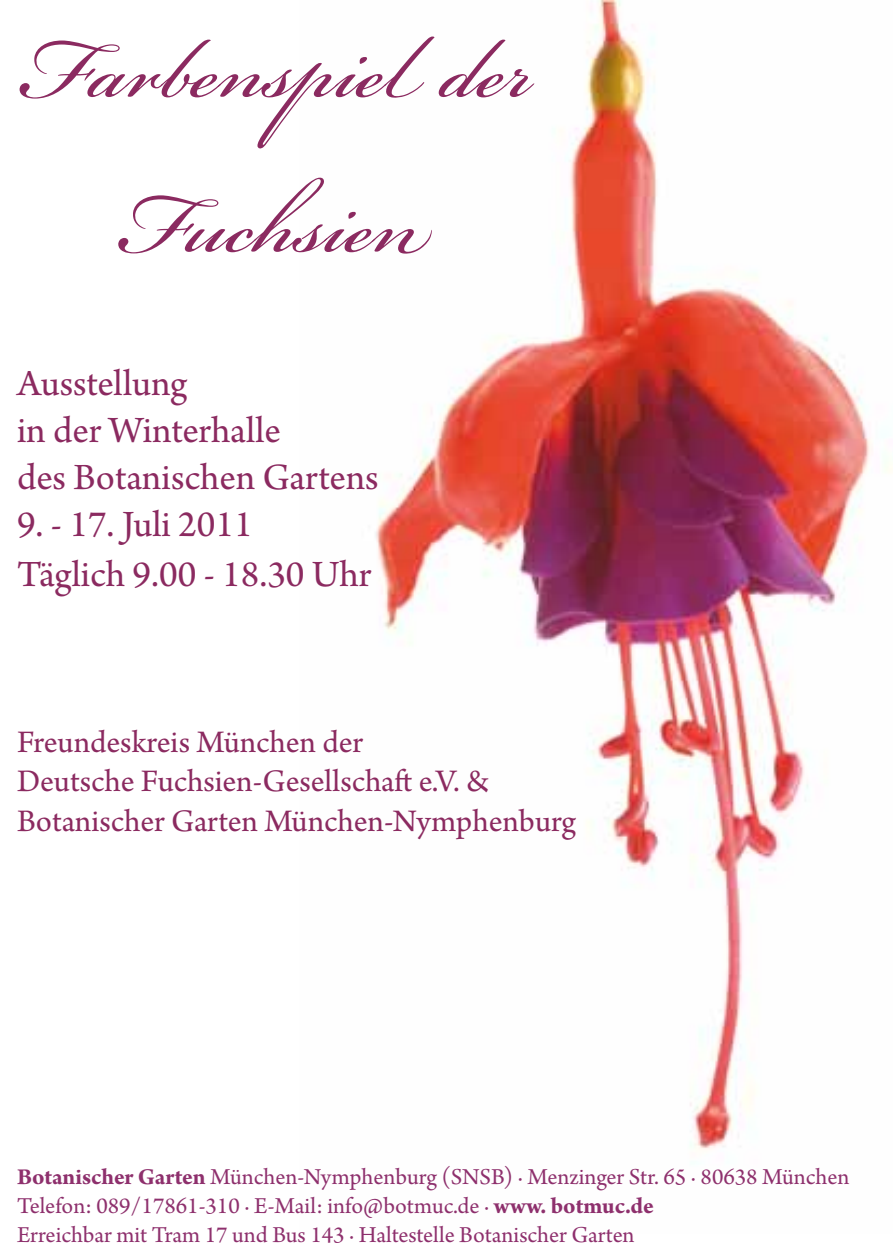
<style>
.page{position:relative;width:893px;height:1259px;background:#fff}
.page>*{position:absolute;margin:0;border:0;box-sizing:border-box;transform-origin:0 0}
.t1{font:129px/154.8px "Bickham Script Pro";color:#8b2a60;text-align:center}
.t2{font:39px/46.8px "Arno Pro";color:#8b2a60}
.t3{font:33px/39.6px "Arno Pro";color:#8b2a60}
.t4{font:24px/28.8px "Arno Pro";color:#8e306d}
.s1{font-weight:700}
</style>
<div class="page">
<img style="left:376px;top:0;width:516px;height:1150px">
<h1 class="t1" style="left:17px;top:-26px;width:521px">Farbenspiel der<br>Fuchsien</h1>
<h2 class="t2" style="left:17px;top:362px;width:363px">Ausstellung<br>in der Winterhalle<br>des Botanischen Gartens</h2>
<h2 class="t2" style="left:17px;top:501px;width:356px;line-height:50.4px">9. - 17. Juli 2011<br>Täglich 9.00 - 18.30 Uhr</h2>
<h3 class="t3" style="left:17px;top:723px;width:560px">Freundeskreis München der<br>Deutsche Fuchsien-Gesellschaft e.V. &amp;<br>Botanischer Garten München-Nymphenburg</h3>
<p class="t4" style="left:17px;top:1164px;width:834px"><span class="s1">Botanischer Garten</span> München-Nymphenburg (SNSB) · Menzinger Str. 65 · 80638 München<br>Telefon: 089/17861-310 · E-Mail: info@botmuc.de · <span class="s1">www. botmuc.de<br></span>Erreichbar mit Tram 17 und Bus 143 · Haltestelle Botanischer Garten</p>
</div>
